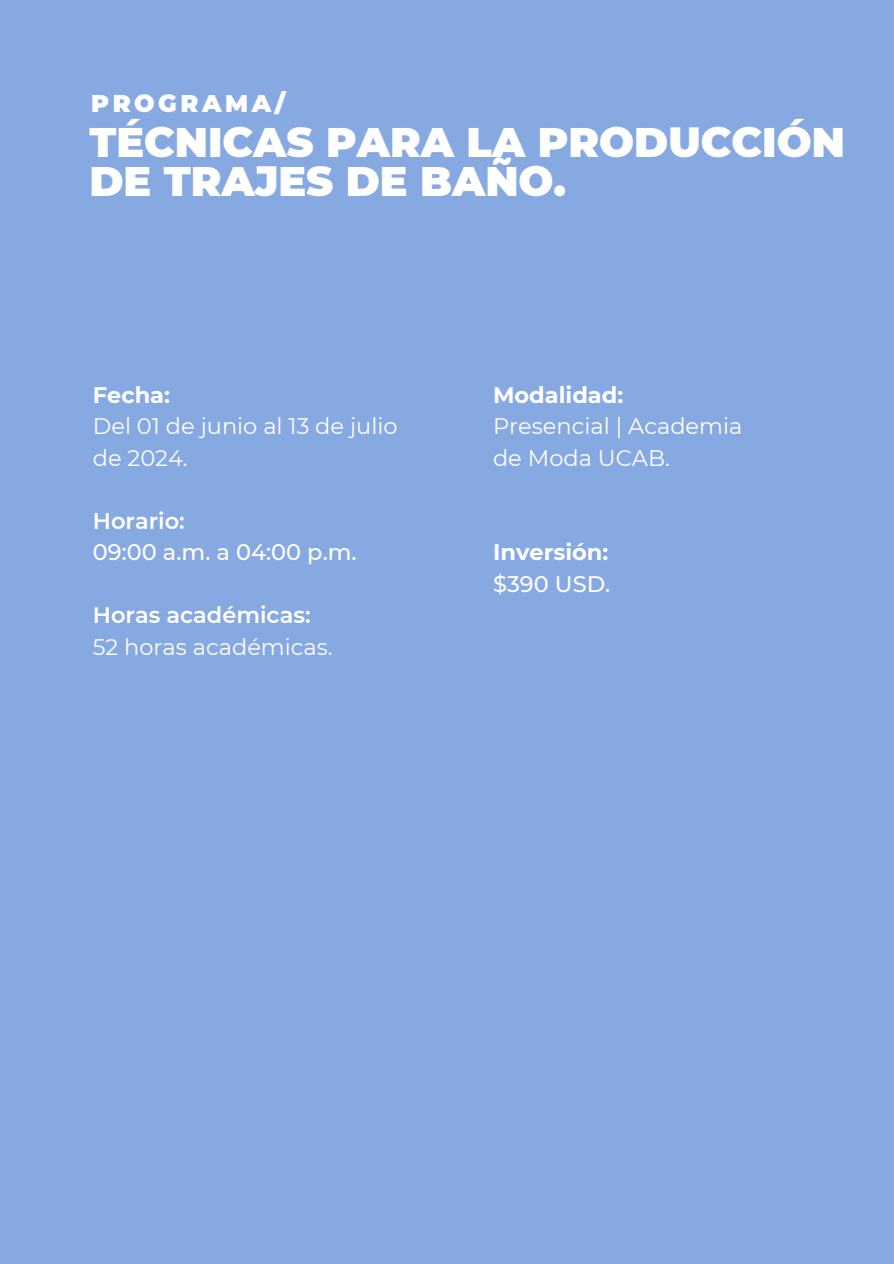
<style>
.page{position:relative;width:894px;height:1264px;background:#fff}
.page>*{position:absolute;margin:0;border:0;box-sizing:border-box;transform-origin:0 0}
.t1{font:900 41.25px/39.9px "Montserrat";color:#fff}
.t2{font:900 24.15px "Montserrat";letter-spacing:.145em;color:#fff}
.t3{font:22.5px/31.5px "Montserrat";color:#fff}
.t4{font:700 22.5px/31.5px "Montserrat";color:#fff}
.t5{font:500 22.5px/31.5px "Montserrat";color:#fff}
.t6{font:600 22.5px "Montserrat";color:#fff}
.s1{font-weight:600}
.s2{font-weight:500}
</style>
<div class="page">
<div style="left:0;top:0;width:893px;height:1263px;background:#87a9e2"></div>
<h3 class="t2" style="left:91px;top:89px;width:196px">PROGRAMA/</h3>
<h1 class="t1" style="left:89px;top:122px;width:756px">TÉCNICAS PARA LA PRODUCCIÓN<br>DE TRAJES DE BAÑO.</h1>
<h2 class="t4" style="left:93px;top:379px;width:79px">Fecha:</h2>
<p class="t3" style="left:93px;top:410px;width:306px">Del 01 de junio al 13 de julio de 2024.</p>
<p class="t5" style="left:93px;top:505px;width:265px"><span class="s1">Horario:<br></span>09:00 a.m. a 04:00 p.m.</p>
<h3 class="t6" style="left:93px;top:601px;width:219px">Horas académicas:</h3>
<p class="t3" style="left:93px;top:631px;width:241px">52 horas académicas.</p>
<p class="t4" style="left:493px;top:379px;width:132px">Modalidad:</p>
<p class="t3" style="left:493px;top:410px;width:251px">Presencial | Academia de Moda UCAB.</p>
<p class="t4" style="left:493px;top:536px;width:119px">Inversión: <span class="s2">$390 USD.</span></p>
</div>
